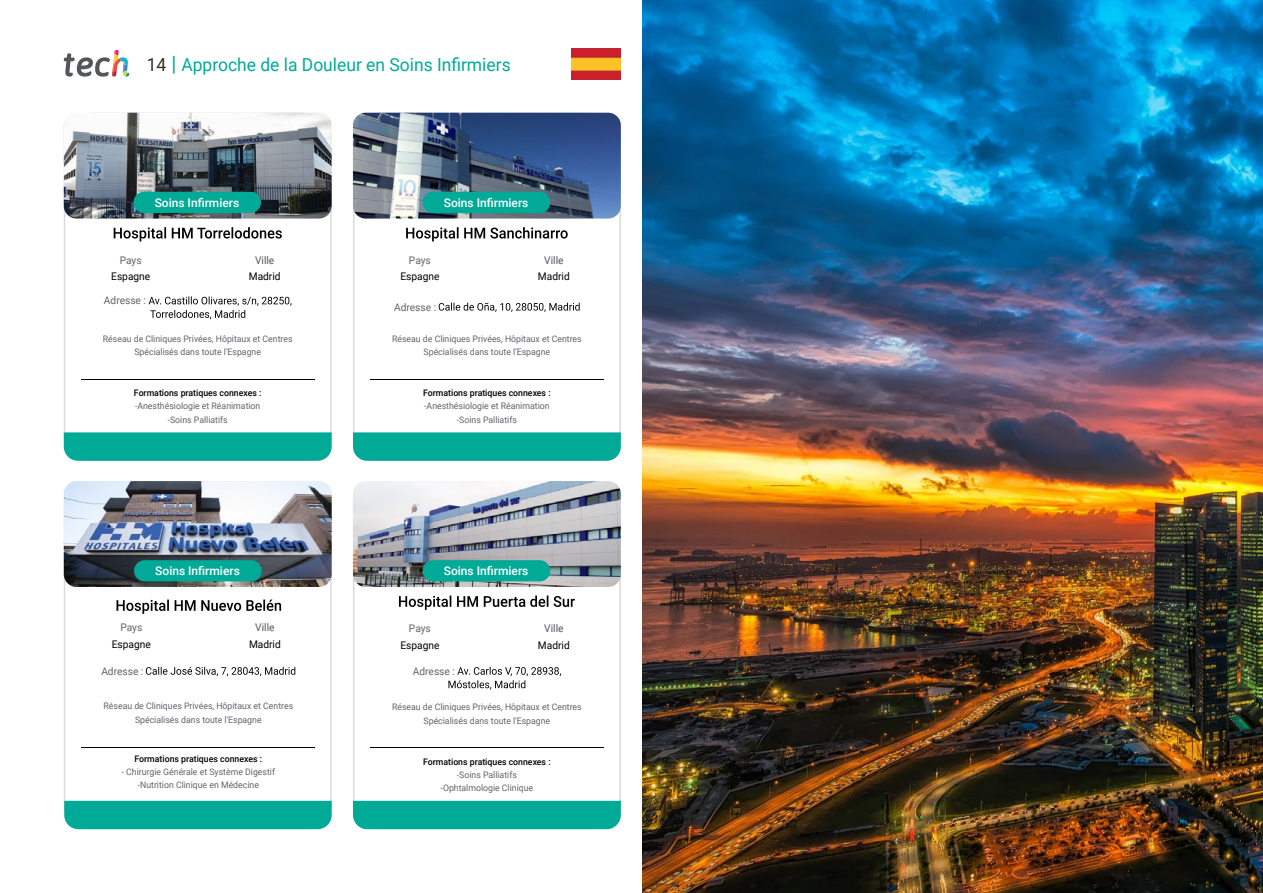
<style>
.page{position:relative;width:1263px;height:893px;background:#fff}
.page>*{position:absolute;margin:0;border:0;box-sizing:border-box;transform-origin:0 0}
.t1{font:18px "Roboto";color:#00aa97}
.t2{font:500 12px "Roboto";color:#fff}
.t3{font:10.5px "Roboto";color:#000}
.t4{font:10.5px "Roboto";color:#61646a}
.t5{font:10.5px "Roboto";color:#52555b}
.t6{font:9px/13.5px "Roboto";color:#61646a;text-align:center}
.t7{font:500 9px "Roboto";color:#000}
.s1{color:#312e20}
.s2{font-size:21px}
</style>
<div class="page">
<img style="left:571px;top:49px;width:50px;height:30px">
<svg style="left:64px;top:50px;width:65px;height:27px"></svg>
<img style="left:642px;top:0;width:621px;height:893px">
<svg style="left:63px;top:112px;width:269px;height:337px"></svg>
<img style="left:64px;top:113px;width:268px;height:106px">
<div style="left:133px;top:192px;width:128px;height:21px;background:#00aa97;border-radius:11px"></div>
<svg style="left:64px;top:432px;width:268px;height:29px;background:#08ac9a"></svg>
<hr style="left:81px;top:379px;width:234px;height:1px;background:#000">
<svg style="left:114px;top:227px;width:168px;height:14px"></svg>
<svg style="left:149px;top:296px;width:142px;height:23px"></svg>
<svg style="left:352px;top:112px;width:269px;height:334px"></svg>
<img style="left:353px;top:113px;width:268px;height:106px">
<div style="left:423px;top:192px;width:127px;height:21px;background:#00aa97;border-radius:11px"></div>
<svg style="left:353px;top:432px;width:268px;height:29px;background:#07ac9a"></svg>
<hr style="left:370px;top:379px;width:234px;height:1px;background:#000">
<svg style="left:406px;top:227px;width:162px;height:14px"></svg>
<svg style="left:439px;top:303px;width:141px;height:9px"></svg>
<svg style="left:63px;top:497px;width:269px;height:333px"></svg>
<img style="left:64px;top:481px;width:268px;height:106px">
<div style="left:134px;top:560px;width:128px;height:21px;background:#00aa97;border-radius:11px"></div>
<div style="left:64px;top:801px;width:268px;height:28px;background:#00aa97"></div>
<hr style="left:82px;top:747px;width:233px;height:1px;background:#000">
<svg style="left:116px;top:600px;width:165px;height:14px"></svg>
<svg style="left:146px;top:667px;width:149px;height:9px"></svg>
<svg style="left:352px;top:572px;width:269px;height:258px"></svg>
<img style="left:353px;top:481px;width:268px;height:106px">
<div style="left:423px;top:560px;width:127px;height:21px;background:#00aa97;border-radius:11px"></div>
<div style="left:353px;top:801px;width:268px;height:28px;background:#00aa97"></div>
<hr style="left:370px;top:747px;width:234px;height:1px;background:#000">
<svg style="left:399px;top:596px;width:176px;height:14px"></svg>
<svg style="left:448px;top:667px;width:113px;height:23px"></svg>
<h1 class="t1" style="left:147px;top:52px;width:365px"><span class="s1">14</span> <span class="s2">|</span> Approche de la Douleur en Soins Infirmiers</h1>
<h2 class="t2" style="left:155px;top:194px;width:86px">Soins Infirmiers</h2>
<h2 class="t2" style="left:444px;top:194px;width:86px">Soins Infirmiers</h2>
<p class="t4" style="left:120px;top:253px;width:23px">Pays</p>
<p class="t3" style="left:111px;top:269px;width:41px">Espagne</p>
<p class="t5" style="left:255px;top:253px;width:21px">Ville</p>
<p class="t3" style="left:249px;top:269px;width:33px">Madrid</p>
<p class="t4" style="left:409px;top:253px;width:23px">Pays</p>
<p class="t3" style="left:400px;top:269px;width:41px">Espagne</p>
<p class="t5" style="left:544px;top:253px;width:21px">Ville</p>
<p class="t3" style="left:538px;top:269px;width:33px">Madrid</p>
<p class="t4" style="left:104px;top:293px;width:44px">Adresse :</p>
<p class="t6" style="left:103px;top:332px;width:191px">Réseau de Cliniques Privées, Hôpitaux et Centres<br>Spécialisés dans toute l'Espagne</p>
<p class="t7" style="left:134px;top:387px;width:129px">Formations pratiques connexes :</p>
<p class="t6" style="left:135px;top:399px;width:127px">-Anesthésiologie et Réanimation -Soins Palliatifs</p>
<p class="t4" style="left:394px;top:299px;width:44px">Adresse :</p>
<p class="t6" style="left:392px;top:332px;width:191px">Réseau de Cliniques Privées, Hôpitaux et Centres<br>Spécialisés dans toute l'Espagne</p>
<p class="t7" style="left:423px;top:387px;width:129px">Formations pratiques connexes :</p>
<p class="t6" style="left:424px;top:399px;width:127px">-Anesthésiologie et Réanimation -Soins Palliatifs</p>
<h2 class="t2" style="left:155px;top:563px;width:86px">Soins Infirmiers</h2>
<h2 class="t2" style="left:444px;top:563px;width:86px">Soins Infirmiers</h2>
<p class="t4" style="left:120px;top:620px;width:23px">Pays</p>
<p class="t3" style="left:112px;top:637px;width:41px">Espagne</p>
<p class="t5" style="left:255px;top:620px;width:21px">Ville</p>
<p class="t3" style="left:249px;top:637px;width:33px">Madrid</p>
<p class="t4" style="left:409px;top:621px;width:23px">Pays</p>
<p class="t3" style="left:400px;top:638px;width:41px">Espagne</p>
<p class="t5" style="left:544px;top:621px;width:21px">Ville</p>
<p class="t3" style="left:538px;top:638px;width:33px">Madrid</p>
<p class="t4" style="left:101px;top:664px;width:44px">Adresse :</p>
<p class="t6" style="left:104px;top:699px;width:191px">Réseau de Cliniques Privées, Hôpitaux et Centres<br>Spécialisés dans toute l'Espagne</p>
<p class="t7" style="left:135px;top:752px;width:129px">Formations pratiques connexes :</p>
<p class="t6" style="left:122px;top:765px;width:155px">- Chirurgie Générale et Système Digestif -Nutrition Clinique en Médecine</p>
<p class="t4" style="left:413px;top:664px;width:44px">Adresse :</p>
<p class="t6" style="left:392px;top:700px;width:191px">Réseau de Cliniques Privées, Hôpitaux et Centres<br>Spécialisés dans toute l'Espagne</p>
<p class="t7" style="left:423px;top:755px;width:129px">Formations pratiques connexes :</p>
<p class="t6" style="left:441px;top:768px;width:94px">-Soins Palliatifs -Ophtalmologie Clinique</p>
</div>
